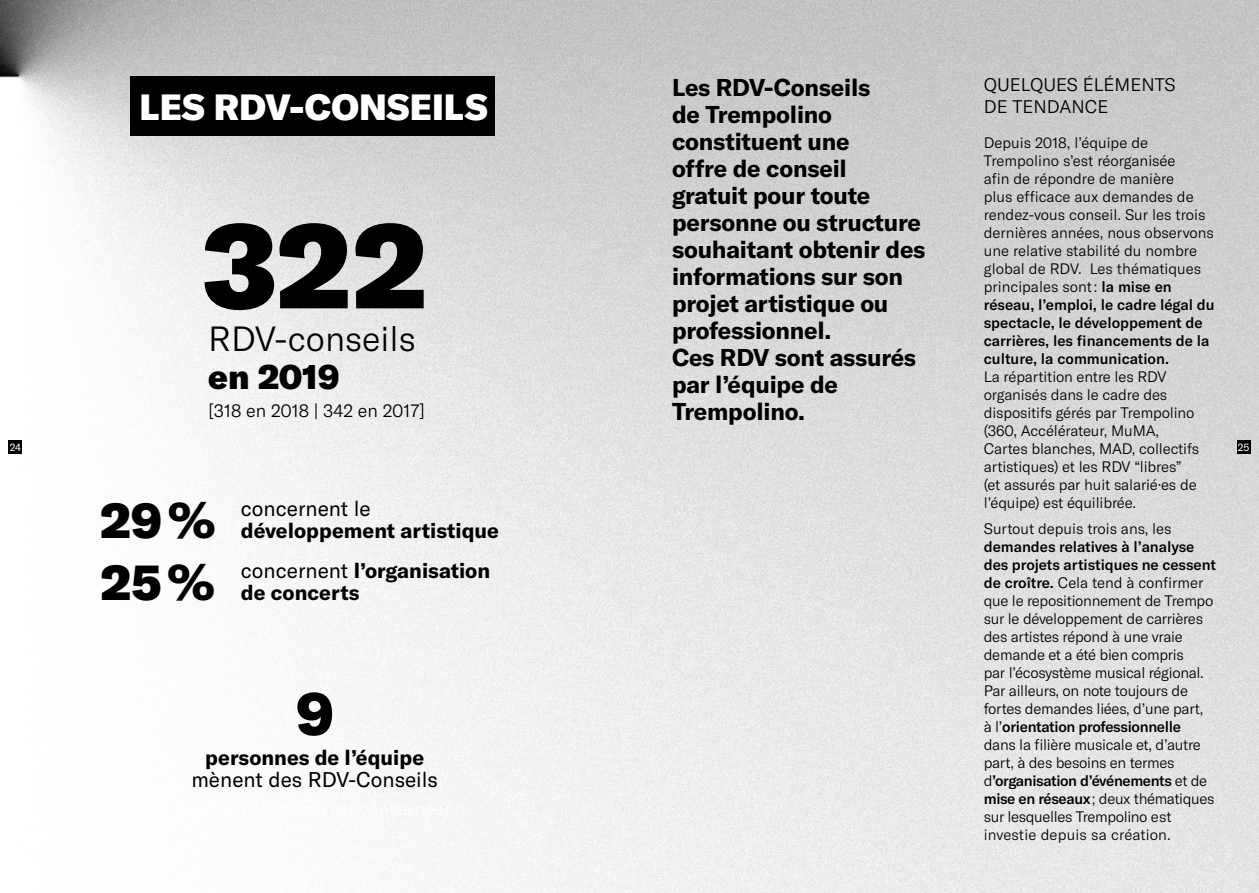
<style>
.page{position:relative;width:1259px;height:893px;background:#fff}
.page>*{position:absolute;margin:0;border:0;box-sizing:border-box;transform-origin:0 0}
.t1{font:900 120px "GT America";color:#000}
.t2{font:900 60px "GT America";color:#000}
.t3{font:900 49.5px "GT America";color:#000}
.t4{font:900 36px "GT America";color:#fff}
.t5{font:300 34.5px "GT America";color:#000}
.t6{font:900 34.5px "GT America";color:#000}
.t7{font:700 24px/27px "GT America";letter-spacing:-.01em;color:#000}
.t8{font:700 21px/22.5px "GT America";color:#000}
.t9{font:21px "GT America";color:#000}
.t10{font:300 18px/21.6px "GT America";color:#000}
.t11{font:300 15px/18px "GT America";letter-spacing:-.01em;color:#000}
.t12{font:10.5px "GT America";color:#fff}
.s1{font-weight:500}
.s2{font-weight:400}
</style>
<div class="page">
<img style="left:0;top:0;width:1259px;height:893px">
<div style="left:8px;top:440px;width:14px;height:14px;background:#000"></div>
<div style="left:1236px;top:440px;width:14px;height:14px;background:#000"></div>
<div style="left:130px;top:77px;width:365px;height:59px;background:#000"></div>
<p class="t10" style="left:983px;top:74px;width:193px">QUELQUES ÉLÉMENTS<br>DE TENDANCE</p>
<p class="t11" style="left:983px;top:133px;width:232px">Depuis 2018, l’équipe de<br>Trempolino s’est réorganisée<br>afin de répondre de manière<br>plus efficace aux demandes de rendez-vous conseil. Sur les trois dernières années, nous observons une relative stabilité du nombre global de RDV. Les thématiques principales sont: <span class="s1">la mise en réseau, l’emploi, le cadre légal du spectacle, le développement de carrières, les financements de la culture, la communication.</span></p>
<p class="t11" style="left:983px;top:367px;width:217px">La répartition entre les RDV organisés dans le cadre des dispositifs gérés par Trempolino (360, Accélérateur, MuMA,<br>Cartes blanches, MAD, collectifs artistiques) et les RDV “libres” (et assurés par huit salarié·es de l’équipe) est équilibrée.</p>
<p class="t11" style="left:983px;top:520px;width:189px">Surtout depuis trois ans, les</p>
<p class="t11" style="left:983px;top:538px;width:234px"><span class="s1">demandes relatives à l’analyse des projets artistiques ne cessent de croître.</span> Cela tend à confirmer que le repositionnement de Trempo sur le développement de carrières des artistes répond à une vraie demande et a été bien compris<br>par l’écosystème musical régional.<br>Par ailleurs, on note toujours de fortes demandes liées, d’une part,<br>à l’<span class="s1">orientation professionnelle </span>dans la filière musicale et, d’autre part, à des besoins en termes d<span class="s1">’organisation d’événements</span> et de <span class="s1">mise en réseaux</span>; deux thématiques sur lesquelles Trempolino est investie depuis sa création.</p>
<p class="t7" style="left:672px;top:73px;width:255px">Les RDV-Conseils<br>de Trempolino constituent une<br>offre de conseil gratuit pour toute personne ou structure souhaitant obtenir des informations sur son projet artistique ou professionnel.<br>Ces RDV sont assurés par l’équipe de<br>Trempolino.</p>
<h3 class="t4" style="left:139px;top:84px;width:350px">LES RDV-CONSEILS</h3>
<h1 class="t1" style="left:203px;top:188px;width:225px">322</h1>
<h3 class="t5" style="left:208px;top:319px;width:209px">RDV-conseils</h3>
<h3 class="t6" style="left:208px;top:354px;width:133px">en 2019</h3>
<p class="t10" style="left:208px;top:400px;width:219px">[318 en 2018 | 342 en 2017]</p>
<p class="t12" style="left:10px;top:441px;width:12px">24</p>
<p class="t12" style="left:1237px;top:441px;width:13px">25</p>
<h3 class="t3" style="left:101px;top:489px;width:116px">29%</h3>
<h3 class="t9" style="left:241px;top:496px;width:131px">concernent le</h3>
<h3 class="t8" style="left:241px;top:519px;width:260px">développement artistique</h3>
<h3 class="t3" style="left:101px;top:551px;width:115px">25%</h3>
<h3 class="t8" style="left:241px;top:559px;width:251px"><span class="s2">concernent</span> l’organisation de concerts</h3>
<h2 class="t2" style="left:296px;top:675px;width:39px">9</h2>
<h3 class="t8" style="left:205px;top:746px;width:220px">personnes de l’équipe</h3>
<h3 class="t9" style="left:191px;top:767px;width:248px">mènent des RDV-Conseils</h3>
</div>
